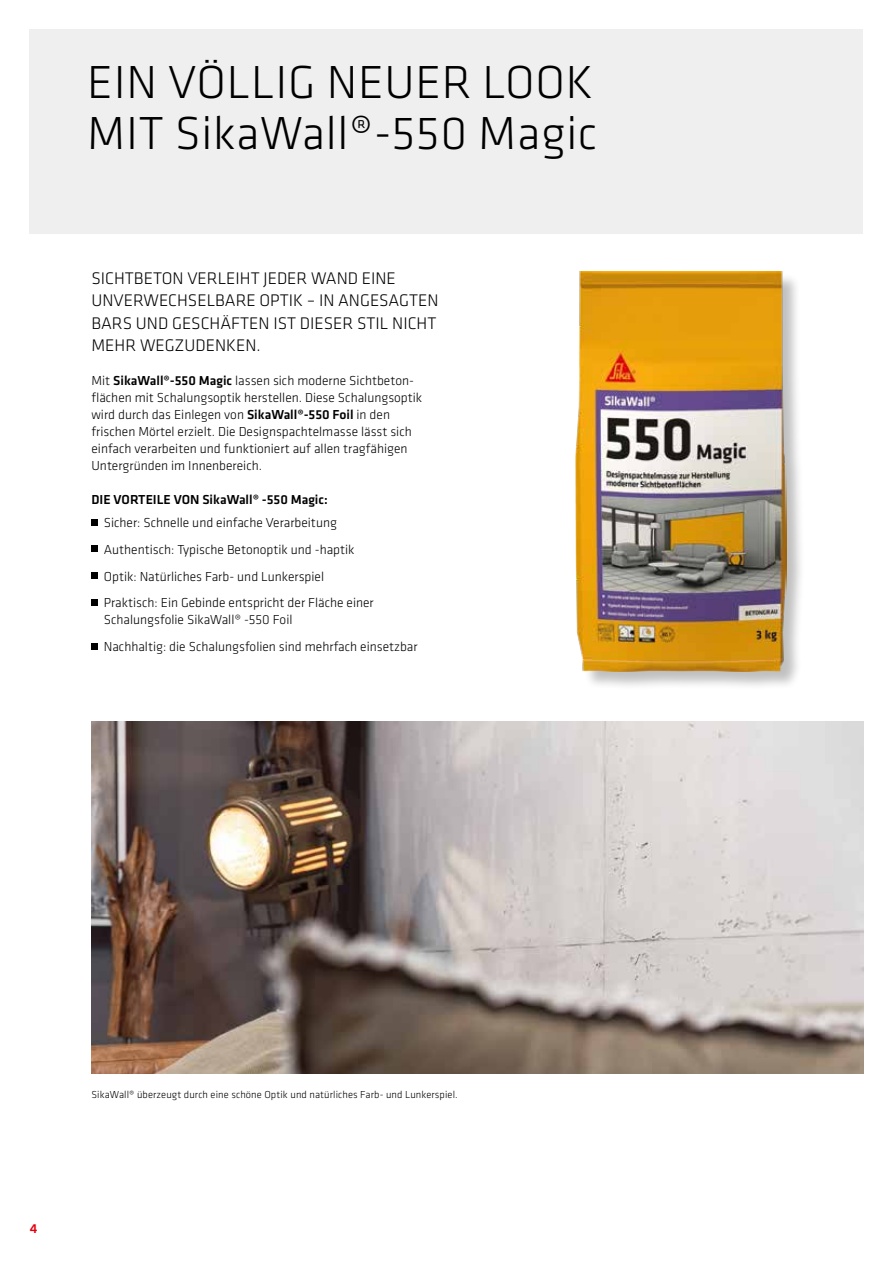
<style>
.page{position:relative;width:893px;height:1263px;background:#fff}
.page>*{position:absolute;margin:0;border:0;box-sizing:border-box;transform-origin:0 0}
.t1{font:300 48px/51px "Klavika";letter-spacing:.015em;color:#000}
.t2{font:300 17.4px/22.6px "Klavika";color:#000}
.t3{font:300 13.5px/17px "Klavika";color:#000}
.t4{font:500 13.5px "Klavika";color:#000}
.t5{font:500 13.5px "Klavika";color:#e3000f}
.t6{font:300 10.5px "Klavika";letter-spacing:.01em;color:#000}
.s1{font-weight:500}
</style>
<div class="page">
<div style="left:30px;top:30px;width:833px;height:204px;background:#ececed"></div>
<div style="left:91px;top:519px;width:7px;height:6px;background:#000"></div>
<div style="left:91px;top:546px;width:7px;height:6px;background:#000"></div>
<div style="left:91px;top:573px;width:7px;height:6px;background:#000"></div>
<div style="left:91px;top:599px;width:7px;height:7px;background:#000"></div>
<div style="left:91px;top:643px;width:7px;height:7px;background:#000"></div>
<div style="left:576px;top:272px;width:229px;height:418px;background:#000;opacity:.25"></div>
<img style="left:575px;top:271px;width:212px;height:401px">
<img style="left:91px;top:721px;width:772px;height:352px">
<h1 class="t1" style="left:87px;top:56px;width:511px">EIN VÖLLIG NEUER LOOK<br>MIT SikaWall®-550 Magic</h1>
<p class="t2" style="left:91px;top:266px;width:349px">SICHTBETON VERLEIHT JEDER WAND EINE UNVERWECHSELBARE OPTIK – IN ANGESAGTEN BARS UND GESCHÄFTEN IST DIESER STIL NICHT MEHR WEGZUDENKEN.</p>
<p class="t3" style="left:91px;top:372px;width:332px">Mit <span class="s1">SikaWall®-550 Magic</span> lassen sich moderne Sichtbeton&shy;flächen mit Schalungsoptik herstellen. Diese Schalungsoptik wird durch das Einlegen von <span class="s1">SikaWall®-550 Foil</span> in den frischen Mörtel erzielt. Die Designspachtelmasse lässt sich einfach verarbeiten und funktioniert auf allen tragfähigen Untergründen im Innenbereich.</p>
<p class="t4" style="left:91px;top:490px;width:238px">DIE VORTEILE VON SikaWall® -550 Magic:</p>
<p class="t3" style="left:104px;top:509px;width:272px;line-height:26.8px">Sicher: Schnelle und einfache Verarbeitung Authentisch: Typische Betonoptik und -haptik Optik: Natürliches Farb- und Lunkerspiel Praktisch: Ein Gebinde entspricht der Fläche einer</p>
<p class="t3" style="left:104px;top:606px;width:315px;line-height:26.8px">Schalungsfolie SikaWall® -550 Foil<br>Nachhaltig: die Schalungsfolien sind mehrfach einsetzbar</p>
<p class="t5" style="left:30px;top:1219px;width:9px">4</p>
<p class="t6" style="left:91px;top:1088px;width:368px">SikaWall® überzeugt durch eine schöne Optik und natürliches Farb- und Lunkerspiel.</p>
</div>
